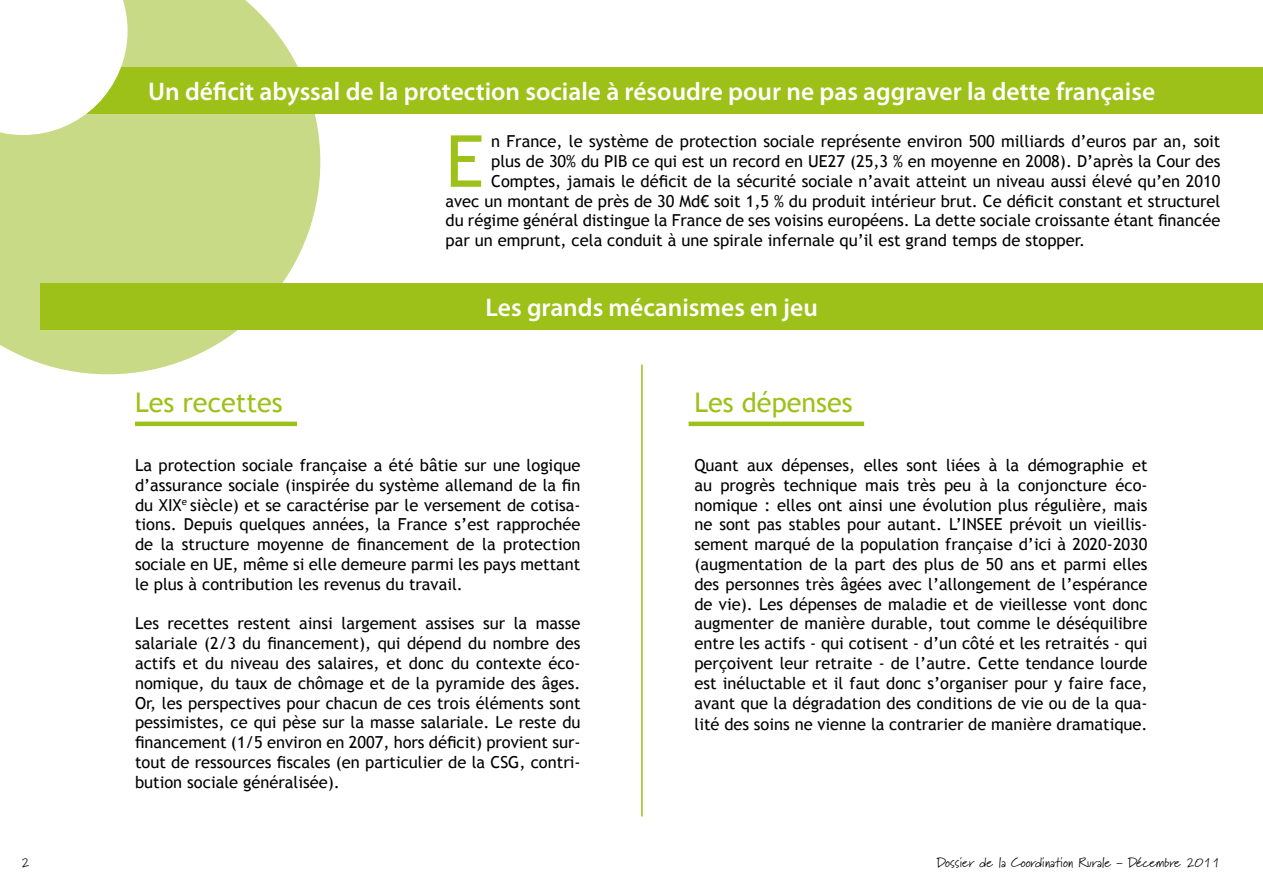
<style>
.page{position:relative;width:1263px;height:893px;background:#fff}
.page>*{position:absolute;margin:0;border:0;box-sizing:border-box;transform-origin:0 0}
.t1{font:71.85px "Trebuchet MS";color:#9dc118}
.t2{font:27px "Trebuchet MS";color:#9dc118}
.t3{font:600 25.5px "Myriad Pro";color:#fff}
.t4{font:16.5px/19.8px "Trebuchet MS";color:#000;text-align:justify}
.t5{font:13.5px "Marydale";color:#000}
</style>
<div class="page">
<svg style="left:0;top:0;width:320px;height:374px;background:#cfde94"></svg>
<div style="left:40px;top:68px;width:1223px;height:46px;background:#9dc118"></div>
<div style="left:40px;top:284px;width:1223px;height:46px;background:#9dc118"></div>
<hr style="left:641px;top:365px;width:2px;height:451px;background:#9dc118">
<hr style="left:135px;top:422px;width:162px;height:4px;background:#9dc118">
<hr style="left:688px;top:422px;width:176px;height:4px;background:#9dc118">
<svg style="left:0;top:0;width:128px;height:135px"></svg>
<h3 class="t3" style="left:148px;top:76px;width:1008px">Un déficit abyssal de la protection sociale à résoudre pour ne pas aggraver la dette française</h3>
<h1 class="t1" style="left:446px;top:119px;width:40px">E</h1>
<p class="t4" style="left:491px;top:132px;width:731px">n France, le système de protection sociale représente environ 500 milliards d’euros par an, soit</p>
<p class="t4" style="left:491px;top:151px;width:731px">plus de 30% du PIB ce qui est un record en UE27 (25,3 % en moyenne en 2008). D’après la Cour des</p>
<p class="t4" style="left:491px;top:171px;width:731px">Comptes, jamais le déficit de la sécurité sociale n’avait atteint un niveau aussi élevé qu’en 2010</p>
<p class="t4" style="left:445px;top:191px;width:776px">avec un montant de près de 30 Md€ soit 1,5 % du produit intérieur brut. Ce déficit constant et structurel</p>
<p class="t4" style="left:445px;top:211px;width:776px">du régime général distingue la France de ses voisins européens. La dette sociale croissante étant financée</p>
<p class="t4" style="left:445px;top:231px;width:641px">par un emprunt, cela conduit à une spirale infernale qu’il est grand temps de stopper.</p>
<h2 class="t2" style="left:135px;top:386px;width:149px">Les recettes</h2>
<h3 class="t3" style="left:486px;top:292px;width:334px">Les grands mécanismes en jeu</h3>
<h2 class="t2" style="left:694px;top:386px;width:160px">Les dépenses</h2>
<p class="t4" style="left:135px;top:455px;width:447px">La protection sociale française a été bâtie sur une logique d’assurance sociale (inspirée du système allemand de la fin du XIX<sup>e</sup> siècle) et se caractérise par le versement de cotisa&shy;tions. Depuis quelques années, la France s’est rapprochée de la structure moyenne de financement de la protection sociale en UE, même si elle demeure parmi les pays mettant le plus à contribution les revenus du travail.</p>
<p class="t4" style="left:135px;top:614px;width:447px">Les recettes restent ainsi largement assises sur la masse salariale (2/3 du financement), qui dépend du nombre des actifs et du niveau des salaires, et donc du contexte éco&shy;nomique, du taux de chômage et de la pyramide des âges.<br>Or, les perspectives pour chacun de ces trois éléments sont pessimistes, ce qui pèse sur la masse salariale. Le reste du financement (1/5 environ en 2007, hors déficit) provient sur&shy;tout de ressources fiscales (en particulier de la CSG, contri&shy;bution sociale généralisée).</p>
<p class="t4" style="left:694px;top:455px;width:455px">Quant aux dépenses, elles sont liées à la démographie et au progrès technique mais très peu à la conjoncture éco&shy;nomique : elles ont ainsi une évolution plus régulière, mais ne sont pas stables pour autant. L’INSEE prévoit un vieillis&shy;sement marqué de la population française d’ici à 2020-2030 (augmentation de la part des plus de 50 ans et parmi elles des personnes très âgées avec l’allongement de l’espérance de vie). Les dépenses de maladie et de vieillesse vont donc augmenter de manière durable, tout comme le déséquilibre entre les actifs - qui cotisent - d’un côté et les retraités - qui perçoivent leur retraite - de l’autre. Cette tendance lourde est inéluctable et il faut donc s’organiser pour y faire face, avant que la dégradation des conditions de vie ou de la qua-</p>
<p class="t4" style="left:694px;top:715px;width:455px">lité des soins ne vienne la contrarier de manière dramatique.</p>
<p class="t5" style="left:21px;top:855px;width:10px">2</p>
<p class="t5" style="left:937px;top:855px;width:285px">Dossier de la Coordination Rurale - Décembre 2011</p>
</div>
